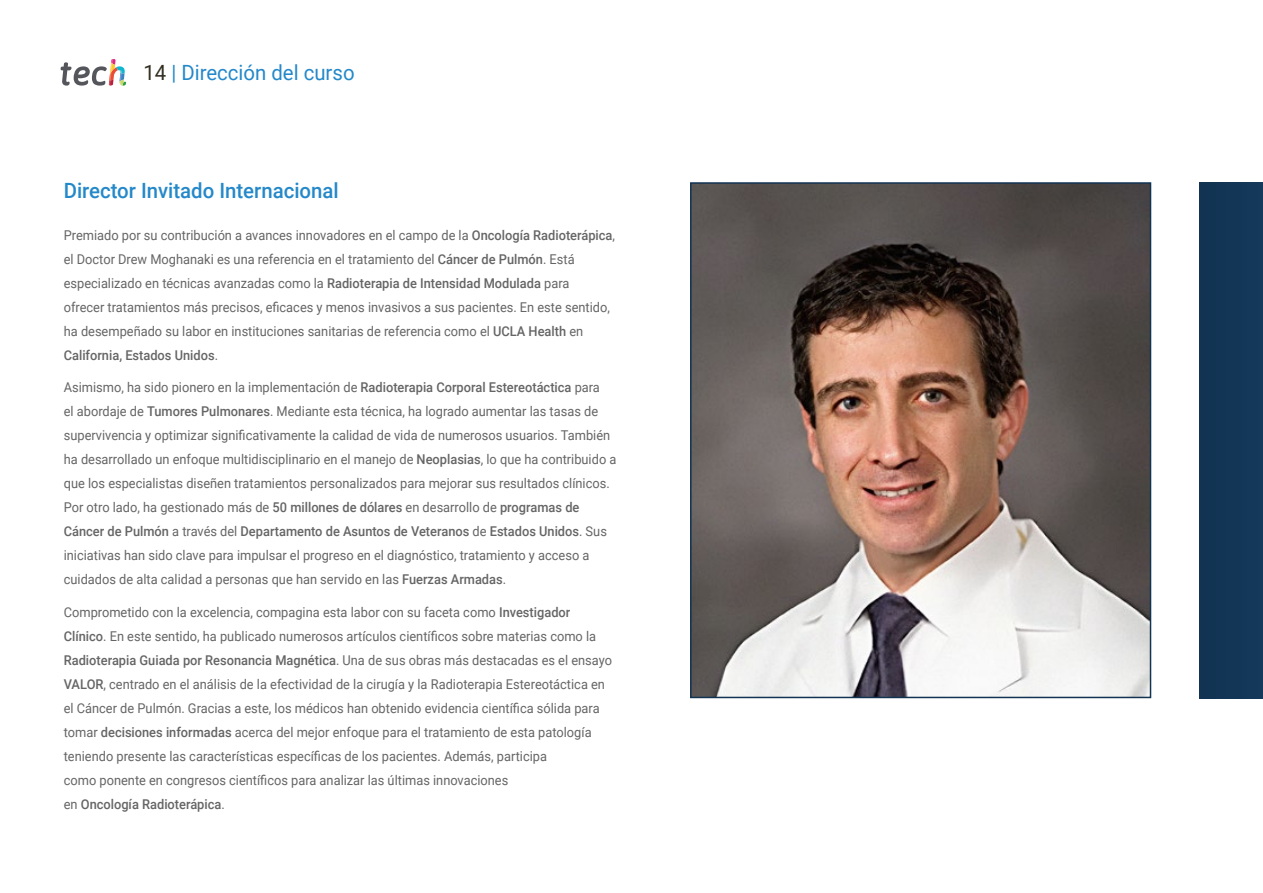
<style>
.page{position:relative;width:1263px;height:893px;background:#fff}
.page>*{position:absolute;margin:0;border:0;box-sizing:border-box;transform-origin:0 0}
.t1{font:500 21px "Roboto";color:#2488c9}
.t2{font:21px "Roboto";color:#2488c9}
.t3{font:13.5px/24px "Roboto";color:#656565;scale:.95 1}
.s1{color:#312e20}
.s2{font-weight:500}
</style>
<div class="page">
<div style="left:1199px;top:182px;width:64px;height:516px;background:#133556"></div>
<img style="left:693px;top:185px;width:455px;height:510px">
<div style="left:690px;top:182px;width:461px;height:516px;border:2px solid #123352"></div>
<svg style="left:61px;top:59px;width:65px;height:27px"></svg>
<h1 class="t2" style="left:144px;top:57px;width:213px"><span class="s1">14</span> | Dirección del curso</h1>
<h1 class="t1" style="left:64px;top:176px;width:276px">Director Invitado Internacional</h1>
<p class="t3" style="left:64px;top:222px;width:582px">Premiado por su contribución a avances innovadores en el campo de la <span class="s2">Oncología Radioterápica</span>, el Doctor Drew Moghanaki es una referencia en el tratamiento del <span class="s2">Cáncer de Pulmón</span>. Está especializado en técnicas avanzadas como la <span class="s2">Radioterapia de Intensidad Modulada</span> para<br>ofrecer tratamientos más precisos, eficaces y menos invasivos a sus pacientes. En este sentido, ha desempeñado su labor en instituciones sanitarias de referencia como el <span class="s2">UCLA Health</span> en <span class="s2">California, Estados Unidos</span>.</p>
<p class="t3" style="left:64px;top:375px;width:583px">Asimismo, ha sido pionero en la implementación de <span class="s2">Radioterapia Corporal Estereotáctica</span> para<br>el abordaje de <span class="s2">Tumores Pulmonares</span>. Mediante esta técnica, ha logrado aumentar las tasas de supervivencia y optimizar significativamente la calidad de vida de numerosos usuarios. También ha desarrollado un enfoque multidisciplinario en el manejo de <span class="s2">Neoplasias</span>, lo que ha contribuido a que los especialistas diseñen tratamientos personalizados para mejorar sus resultados clínicos.<br>Por otro lado, ha gestionado más de <span class="s2">50 millones de dólares</span> en desarrollo de <span class="s2">programas de Cáncer de Pulmón</span> a través del <span class="s2">Departamento de Asuntos de Veteranos</span> de <span class="s2">Estados Unidos</span>. Sus iniciativas han sido clave para impulsar el progreso en el diagnóstico, tratamiento y acceso a cuidados de alta calidad a personas que han servido en las <span class="s2">Fuerzas Armadas</span>.</p>
<p class="t3" style="left:64px;top:599px;width:579px">Comprometido con la excelencia, compagina esta labor con su faceta como <span class="s2">Investigador Clínico</span>. En este sentido, ha publicado numerosos artículos científicos sobre materias como la <span class="s2">Radioterapia Guiada por Resonancia Magnética</span>. Una de sus obras más destacadas es el ensayo <span class="s2">VALOR</span>, centrado en el análisis de la efectividad de la cirugía y la Radioterapia Estereotáctica en el Cáncer de Pulmón. Gracias a este, los médicos han obtenido evidencia científica sólida para tomar <span class="s2">decisiones informadas</span> acerca del mejor enfoque para el tratamiento de esta patología teniendo presente las características específicas de los pacientes. Además, participa<br>como ponente en congresos científicos para analizar las últimas innovaciones<br>en <span class="s2">Oncología Radioterápica</span>.</p>
</div>
